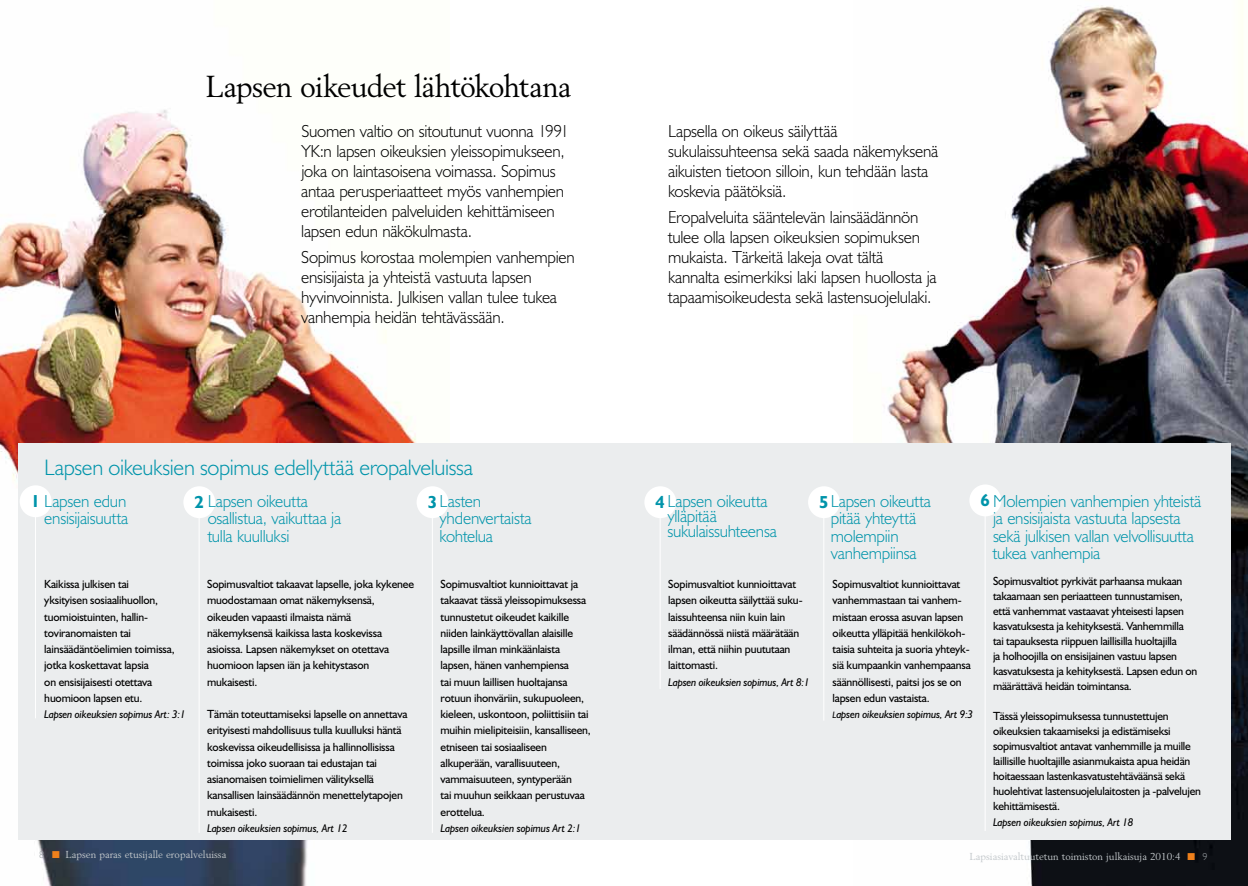
<style>
.page{position:relative;width:1248px;height:886px;background:#fff}
.page>*{position:absolute;margin:0;border:0;box-sizing:border-box;transform-origin:0 0}
.t1{font:30px "Berling";letter-spacing:-.025em;color:#000}
.t2{font:300 22.5px "Humanist 521 BT";letter-spacing:-.015em;color:#0094aa}
.t3{font:300 17.5px/20px "Humanist 521 BT";letter-spacing:-.015em;color:#000}
.t4{font:300 17.5px/17.5px "Humanist 521 BT";letter-spacing:-.015em;color:#0094aa}
.t5{font:11.88px/16.2px "Humanist 521 BT";letter-spacing:-.015em;color:#000}
.t6{font:italic 11.25px "Humanist 521 BT";letter-spacing:-.015em;color:#000}
.t7{font:10px "Berling";color:#c3c8cb}
.t8{font:300 10px "Humanist 521 BT";color:#9ba1a5}
.s1{font-weight:700}
.s2{font-size:9.38px}
</style>
<div class="page">
<img style="left:0;top:110px;width:416px;height:776px">
<img style="left:887px;top:0;width:360px;height:886px">
<div style="left:18px;top:443px;width:1212px;height:397px;background:#ebedee"></div>
<div style="left:20px;top:485px;width:32px;height:32px;background:#fff;border-radius:50%"></div>
<hr style="left:35px;top:512px;width:1px;height:206px;background:#fff">
<div style="left:183px;top:486px;width:32px;height:32px;background:#fff;border-radius:50%"></div>
<hr style="left:199px;top:513px;width:1px;height:320px;background:#fff">
<div style="left:416px;top:486px;width:32px;height:32px;background:#fff;border-radius:50%"></div>
<hr style="left:432px;top:513px;width:1px;height:320px;background:#fff">
<div style="left:969px;top:484px;width:32px;height:32px;background:#fff;border-radius:50%"></div>
<hr style="left:984px;top:511px;width:1px;height:320px;background:#fff">
<div style="left:644px;top:486px;width:32px;height:32px;background:#fff;border-radius:50%"></div>
<hr style="left:659px;top:513px;width:1px;height:176px;background:#fff">
<div style="left:808px;top:486px;width:31px;height:32px;background:#fff;border-radius:50%"></div>
<hr style="left:823px;top:513px;width:1px;height:207px;background:#fff">
<svg style="left:53px;top:851px;width:7px;height:7px"></svg>
<svg style="left:1187px;top:853px;width:7px;height:7px"></svg>
<h1 class="t1" style="left:206px;top:68px;width:367px">Lapsen oikeudet lähtökohtana</h1>
<p class="t3" style="left:301px;top:121px;width:269px">Suomen valtio on sitoutunut vuonna 1991<br>YK:n lapsen oikeuksien yleissopimukseen, joka on laintasoisena voimassa. Sopimus antaa perusperiaatteet myös vanhempien erotilanteiden palveluiden kehittämiseen lapsen edun näkökulmasta.</p>
<h3 class="t3" style="left:301px;top:246px;width:275px">Sopimus korostaa molempien vanhempien ensisijaista ja yhteistä vastuuta lapsen hyvinvoinnista. Julkisen vallan tulee tukea vanhempia heidän tehtävässään.</h3>
<h2 class="t2" style="left:44px;top:454px;width:430px">Lapsen oikeuksien sopimus edellyttää eropalveluissa</h2>
<h3 class="t3" style="left:668px;top:121px;width:271px">Lapsella on oikeus säilyttää sukulaissuhteensa sekä saada näkemyksenä aikuisten tietoon silloin, kun tehdään lasta koskevia päätöksiä.</h3>
<h3 class="t3" style="left:668px;top:206px;width:270px">Eropalveluita sääntelevän lainsäädännön tulee olla lapsen oikeuksien sopimuksen mukaista. Tärkeitä lakeja ovat tältä kannalta esimerkiksi laki lapsen huollosta ja tapaamisoikeudesta sekä lastensuojelulaki.</h3>
<h3 class="t4" style="left:655px;top:492px;width:114px"><span class="s1">4</span> Lapsen oikeutta</h3>
<h3 class="t4" style="left:819px;top:492px;width:113px"><span class="s1">5</span> Lapsen oikeutta</h3>
<h3 class="t4" style="left:980px;top:492px;width:222px"><span class="s1">6</span> Molempien vanhempien yhteistä</h3>
<h3 class="t4" style="left:31px;top:492px;width:97px"><span class="s1">1</span> Lapsen edun</h3>
<h3 class="t4" style="left:194px;top:492px;width:115px"><span class="s1">2</span> Lapsen oikeutta</h3>
<h3 class="t4" style="left:427px;top:492px;width:55px"><span class="s1">3</span>Lasten</h3>
<h3 class="t4" style="left:208px;top:509px;width:135px">osallistua, vaikuttaa ja tulla kuulluksi</h3>
<p class="t5" style="left:207px;top:576px;width:208px">Sopimusvaltiot takaavat lapselle, joka kykenee muodostamaan omat näkemyksensä, oikeuden vapaasti ilmaista nämä näkemyksensä kaikissa lasta koskevissa asioissa. Lapsen näkemykset on otettava huomioon lapsen iän ja kehitystason mukaisesti.</p>
<p class="t5" style="left:207px;top:705px;width:202px">Tämän toteuttamiseksi lapselle on annettava erityisesti mahdollisuus tulla kuulluksi häntä koskevissa oikeudellisissa ja hallinnollisissa toimissa joko suoraan tai edustajan tai asianomaisen toimielimen välityksellä kansallisen lainsäädännön menettelytapojen mukaisesti.</p>
<p class="t6" style="left:207px;top:821px;width:142px">Lapsen oikeuksien sopimus, Art 12</p>
<h3 class="t4" style="left:44px;top:509px;width:85px">ensisijaisuutta</h3>
<h3 class="t4" style="left:439px;top:509px;width:93px">yhdenvertaista kohtelua</h3>
<h3 class="t4" style="left:667px;top:508px;width:111px;line-height:15px">ylläpitää sukulaissuhteensa</h3>
<h3 class="t4" style="left:992px;top:509px;width:202px">ja ensisijaista vastuuta lapsesta sekä julkisen vallan velvollisuutta tukea vanhempia</h3>
<h3 class="t4" style="left:830px;top:509px;width:87px">pitää yhteyttä molempiin vanhempiinsa</h3>
<p class="t5" style="left:992px;top:573px;width:206px;line-height:15px">Sopimusvaltiot pyrkivät parhaansa mukaan takaamaan sen periaatteen tunnustamisen, että vanhemmat vastaavat yhteisesti lapsen kasvatuksesta ja kehityksestä. Vanhemmilla tai tapauksesta riippuen laillisilla huoltajilla<br>ja holhoojilla on ensisijainen vastuu lapsen kasvatuksesta ja kehityksestä. Lapsen edun on määrättävä heidän toimintansa.</p>
<p class="t5" style="left:992px;top:708px;width:209px;line-height:15px">Tässä yleissopimuksessa tunnustettujen oikeuksien takaamiseksi ja edistämiseksi sopimusvaltiot antavat vanhemmille ja muille laillisille huoltajille asianmukaista apua heidän hoitaessaan lastenkasvatustehtäväänsä sekä huolehtivat lastensuojelulaitosten ja -palvelujen kehittämisestä.</p>
<p class="t6" style="left:992px;top:815px;width:142px">Lapsen oikeuksien sopimus, Art 18</p>
<p class="t5" style="left:440px;top:576px;width:152px">Sopimusvaltiot kunnioittavat ja takaavat tässä yleissopimuksessa tunnustetut oikeudet kaikille niiden lainkäyttövallan alaisille lapsille ilman minkäänlaista lapsen, hänen vanhempiensa<br>tai muun laillisen huoltajansa rotuun ihonväriin, sukupuoleen, kieleen, uskontoon, poliittisiin tai muihin mielipiteisiin, kansalliseen, etniseen tai sosiaaliseen alkuperään, varallisuuteen, vammaisuuteen, syntyperään<br>tai muuhun seikkaan perustuvaa erottelua.</p>
<p class="t6" style="left:440px;top:821px;width:142px">Lapsen oikeuksien sopimus Art 2:1</p>
<p class="t5" style="left:668px;top:576px;width:136px">Sopimusvaltiot kunnioittavat lapsen oikeutta säilyttää suku&shy;laissuhteensa niin kuin lain säädännössä niistä määrätään ilman, että niihin puututaan laittomasti.</p>
<p class="t6" style="left:668px;top:675px;width:143px">Lapsen oikeuksien sopimus, Art 8:1</p>
<p class="t5" style="left:832px;top:576px;width:140px">Sopimusvaltiot kunnioittavat vanhemmastaan tai vanhem&shy;mistaan erossa asuvan lapsen oikeutta ylläpitää henkilökoh&shy;taisia suhteita ja suoria yhteyk&shy;siä kumpaankin vanhempaansa säännöllisesti, paitsi jos se on lapsen edun vastaista.</p>
<p class="t6" style="left:832px;top:707px;width:142px"><span class="s2">L</span>apsen oikeuksien sopimus, Art 9:3</p>
<p class="t5" style="left:44px;top:576px;width:132px">Kaikissa julkisen tai yksityisen sosiaalihuollon, tuomioistuinten, hallin&shy;toviranomaisten tai lainsäädäntöelimien toimissa, jotka koskettavat lapsia<br>on ensisijaisesti otettava huomioon lapsen etu.</p>
<p class="t6" style="left:44px;top:707px;width:143px">Lapsen oikeuksien sopimus Art: 3:1</p>
<p class="t8" style="left:39px;top:849px;width:7px">8</p>
<p class="t7" style="left:66px;top:848px;width:162px">Lapsen paras etusijalle eropalveluissa</p>
<p class="t7" style="left:969px;top:850px;width:212px">Lapsiasiavaltuutetun toimiston julkaisuja 2010:4</p>
<p class="t8" style="left:1202px;top:850px;width:7px">9</p>
</div>
